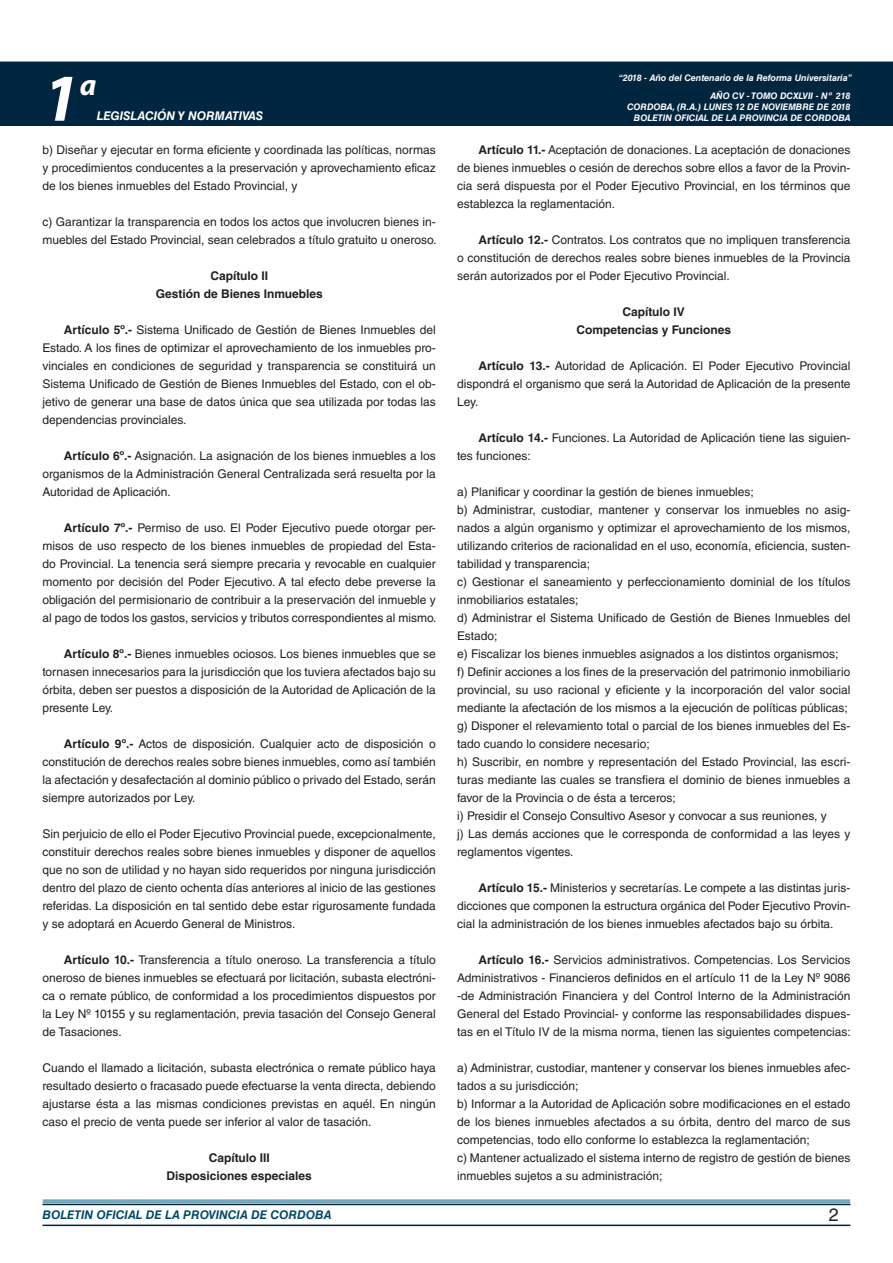
<style>
.page{position:relative;width:893px;height:1263px;background:#fff}
.page>*{position:absolute;margin:0;border:0;box-sizing:border-box;transform-origin:0 0}
.t1{font:italic 700 67.5px "Myriad Pro";color:#fff}
.t2{font:italic 700 30px "Myriad Pro";color:#fff}
.t3{font:18px "Helvetica LT Std";color:#231f20}
.TEXTO_BASE{font:12px/18px "Helvetica LT Std";color:#231f20;text-align:justify}
.RESUELVE{font:700 12px "Helvetica LT Std";color:#231f20}
.t4{font:italic 700 12px "Helvetica LT Std";color:#004b6c}
.t5{font:italic 700 12px "Helvetica LT Std";color:#fff}
.t6{font:italic 700 9px/10.8px "Helvetica LT Std";color:#fff;text-align:right}
.s1{font-weight:700}
</style>
<div class="page">
<div style="left:0;top:61px;width:893px;height:6px;background:#73a5b8"></div>
<div style="left:0;top:62px;width:893px;height:64px;background:#00263f"></div>
<hr style="left:43px;top:1224px;width:807px;height:2px;background:#00263f">
<div style="left:42px;top:1198px;width:809px;height:8px;background:#fff;opacity:.75"></div>
<h1 class="t1" style="left:43px;top:54px;width:38px">1</h1>
<h2 class="t2" style="left:80px;top:66px;width:18px">a</h2>
<p class="t5" style="left:97px;top:109px;width:168px">LEGISLACIÓN Y NORMATIVAS</p>
<p class="TEXTO_BASE" style="left:43px;top:141px;width:395px">b) Diseñar y ejecutar en forma eficiente y coordinada las políticas, normas y procedimientos conducentes a la preservación y aprovechamiento eficaz de los bienes inmuebles del Estado Provincial, y</p>
<p class="TEXTO_BASE" style="left:43px;top:213px;width:396px">c) Garantizar la transparencia en todos los actos que involucren bienes in&shy;muebles del Estado Provincial, sean celebrados a título gratuito u oneroso.</p>
<p class="RESUELVE" style="left:210px;top:268px;width:59px">Capítulo II</p>
<p class="RESUELVE" style="left:156px;top:286px;width:169px">Gestión de Bienes Inmuebles</p>
<p class="TEXTO_BASE" style="left:43px;top:321px;width:395px;text-indent:21px"><span class="s1">Artículo 5º.-</span> Sistema Unificado de Gestión de Bienes Inmuebles del Estado. A los fines de optimizar el aprovechamiento de los inmuebles pro&shy;vinciales en condiciones de seguridad y transparencia se constituirá un Sistema Unificado de Gestión de Bienes Inmuebles del Estado, con el ob&shy;jetivo de generar una base de datos única que sea utilizada por todas las dependencias provinciales.</p>
<p class="TEXTO_BASE" style="left:43px;top:447px;width:395px;text-indent:21px"><span class="s1">Artículo 6º.-</span> Asignación. La asignación de los bienes inmuebles a los organismos de la Administración General Centralizada será resuelta por la Autoridad de Aplicación.</p>
<p class="TEXTO_BASE" style="left:43px;top:519px;width:396px;text-indent:21px"><span class="s1">Artículo 7º.-</span> Permiso de uso. El Poder Ejecutivo puede otorgar per&shy;misos de uso respecto de los bienes inmuebles de propiedad del Esta&shy;do Provincial. La tenencia será siempre precaria y revocable en cualquier momento por decisión del Poder Ejecutivo. A tal efecto debe preverse la obligación del permisionario de contribuir a la preservación del inmueble y al pago de todos los gastos, servicios y tributos correspondientes al mismo.</p>
<p class="TEXTO_BASE" style="left:43px;top:645px;width:395px;text-indent:21px"><span class="s1">Artículo 8º.-</span> Bienes inmuebles ociosos. Los bienes inmuebles que se tornasen innecesarios para la jurisdicción que los tuviera afectados bajo su órbita, deben ser puestos a disposición de la Autoridad de Aplicación de la presente Ley.</p>
<p class="TEXTO_BASE" style="left:43px;top:735px;width:395px;text-indent:21px"><span class="s1">Artículo 9º.-</span> Actos de disposición. Cualquier acto de disposición o constitución de derechos reales sobre bienes inmuebles, como así también la afectación y desafectación al dominio público o privado del Estado, serán siempre autorizados por Ley.</p>
<p class="TEXTO_BASE" style="left:43px;top:825px;width:395px">Sin perjuicio de ello el Poder Ejecutivo Provincial puede, excepcionalmente, constituir derechos reales sobre bienes inmuebles y disponer de aquellos que no son de utilidad y no hayan sido requeridos por ninguna jurisdicción dentro del plazo de ciento ochenta días anteriores al inicio de las gestiones referidas. La disposición en tal sentido debe estar rigurosamente fundada y se adoptará en Acuerdo General de Ministros.</p>
<p class="TEXTO_BASE" style="left:43px;top:951px;width:395px;text-indent:21px"><span class="s1">Artículo 10.-</span> Transferencia a título oneroso. La transferencia a título oneroso de bienes inmuebles se efectuará por licitación, subasta electróni&shy;ca o remate público, de conformidad a los procedimientos dispuestos por la Ley Nº 10155 y su reglamentación, previa tasación del Consejo General de Tasaciones.</p>
<p class="TEXTO_BASE" style="left:43px;top:1059px;width:395px">Cuando el llamado a licitación, subasta electrónica o remate público haya resultado desierto o fracasado puede efectuarse la venta directa, debiendo ajustarse ésta a las mismas condiciones previstas en aquél. En ningún caso el precio de venta puede ser inferior al valor de tasación.</p>
<p class="RESUELVE" style="left:209px;top:1150px;width:63px">Capítulo III</p>
<p class="RESUELVE" style="left:166px;top:1168px;width:147px">Disposiciones especiales</p>
<p class="t6" style="left:619px;top:72px;width:235px">“2018 - Año del Centenario de la Reforma Universitaria”</p>
<p class="t6" style="left:627px;top:91px;width:225px">AÑO CV - TOMO DCXLVII - Nº 218<br>CORDOBA, (R.A.) LUNES 12 DE NOVIEMBRE DE 2018<br>BOLETIN OFICIAL DE LA PROVINCIA DE CORDOBA</p>
<p class="TEXTO_BASE" style="left:457px;top:141px;width:395px;text-indent:21px"><span class="s1">Artículo 11.-</span> Aceptación de donaciones. La aceptación de donaciones de bienes inmuebles o cesión de derechos sobre ellos a favor de la Provin&shy;cia será dispuesta por el Poder Ejecutivo Provincial, en los términos que establezca la reglamentación.</p>
<p class="TEXTO_BASE" style="left:457px;top:231px;width:395px;text-indent:21px"><span class="s1">Artículo 12.-</span> Contratos. Los contratos que no impliquen transferencia o constitución de derechos reales sobre bienes inmuebles de la Provincia serán autorizados por el Poder Ejecutivo Provincial.</p>
<p class="RESUELVE" style="left:623px;top:304px;width:64px">Capítulo IV</p>
<p class="RESUELVE" style="left:576px;top:322px;width:156px">Competencias y Funciones</p>
<p class="TEXTO_BASE" style="left:457px;top:357px;width:395px;text-indent:21px"><span class="s1">Artículo 13.-</span> Autoridad de Aplicación. El Poder Ejecutivo Provincial dispondrá el organismo que será la Autoridad de Aplicación de la presente Ley.</p>
<p class="TEXTO_BASE" style="left:457px;top:429px;width:395px;text-indent:21px"><span class="s1">Artículo 14.-</span> Funciones. La Autoridad de Aplicación tiene las siguien&shy;tes funciones:</p>
<p class="TEXTO_BASE" style="left:457px;top:483px;width:298px">a) Planificar y coordinar la gestión de bienes inmuebles;</p>
<p class="TEXTO_BASE" style="left:457px;top:501px;width:395px">b) Administrar, custodiar, mantener y conservar los inmuebles no asig&shy;nados a algún organismo y optimizar el aprovechamiento de los mismos, utilizando criterios de racionalidad en el uso, economía, eficiencia, susten&shy;tabilidad y transparencia;</p>
<p class="TEXTO_BASE" style="left:457px;top:573px;width:395px">c) Gestionar el saneamiento y perfeccionamiento dominial de los títulos inmobiliarios estatales;</p>
<p class="TEXTO_BASE" style="left:457px;top:609px;width:395px">d) Administrar el Sistema Unificado de Gestión de Bienes Inmuebles del<br>Estado;</p>
<p class="TEXTO_BASE" style="left:457px;top:645px;width:383px">e) Fiscalizar los bienes inmuebles asignados a los distintos organismos;</p>
<p class="TEXTO_BASE" style="left:457px;top:663px;width:395px">f) Definir acciones a los fines de la preservación del patrimonio inmobiliario provincial, su uso racional y eficiente y la incorporación del valor social mediante la afectación de los mismos a la ejecución de políticas públicas;</p>
<p class="TEXTO_BASE" style="left:457px;top:717px;width:395px">g) Disponer el relevamiento total o parcial de los bienes inmuebles del Es&shy;tado cuando lo considere necesario;</p>
<p class="TEXTO_BASE" style="left:457px;top:753px;width:395px">h) Suscribir, en nombre y representación del Estado Provincial, las escri&shy;turas mediante las cuales se transfiera el dominio de bienes inmuebles a favor de la Provincia o de ésta a terceros;</p>
<p class="TEXTO_BASE" style="left:457px;top:807px;width:371px">i) Presidir el Consejo Consultivo Asesor y convocar a sus reuniones, y</p>
<p class="TEXTO_BASE" style="left:457px;top:825px;width:395px">j) Las demás acciones que le corresponda de conformidad a las leyes y reglamentos vigentes.</p>
<p class="TEXTO_BASE" style="left:457px;top:879px;width:395px;text-indent:21px"><span class="s1">Artículo 15.-</span> Ministerios y secretarías. Le compete a las distintas juris&shy;dicciones que componen la estructura orgánica del Poder Ejecutivo Provin&shy;cial la administración de los bienes inmuebles afectados bajo su órbita.</p>
<p class="TEXTO_BASE" style="left:457px;top:951px;width:395px;text-indent:21px"><span class="s1">Artículo 16.-</span> Servicios administrativos. Competencias. Los Servicios Administrativos - Financieros definidos en el artículo 11 de la Ley Nº 9086 -de Administración Financiera y del Control Interno de la Administración General del Estado Provincial- y conforme las responsabilidades dispues&shy;tas en el Título IV de la misma norma, tienen las siguientes competencias:</p>
<p class="TEXTO_BASE" style="left:457px;top:1059px;width:395px">a) Administrar, custodiar, mantener y conservar los bienes inmuebles afec&shy;tados a su jurisdicción;</p>
<p class="TEXTO_BASE" style="left:457px;top:1095px;width:395px">b) Informar a la Autoridad de Aplicación sobre modificaciones en el estado de los bienes inmuebles afectados a su órbita, dentro del marco de sus competencias, todo ello conforme lo establezca la reglamentación;</p>
<p class="TEXTO_BASE" style="left:457px;top:1149px;width:395px">c) Mantener actualizado el sistema interno de registro de gestión de bienes inmuebles sujetos a su administración;</p>
<p class="t4" style="left:43px;top:1208px;width:290px">BOLETIN OFICIAL DE LA PROVINCIA DE CORDOBA</p>
<p class="t3" style="left:829px;top:1204px;width:12px">2</p>
</div>
